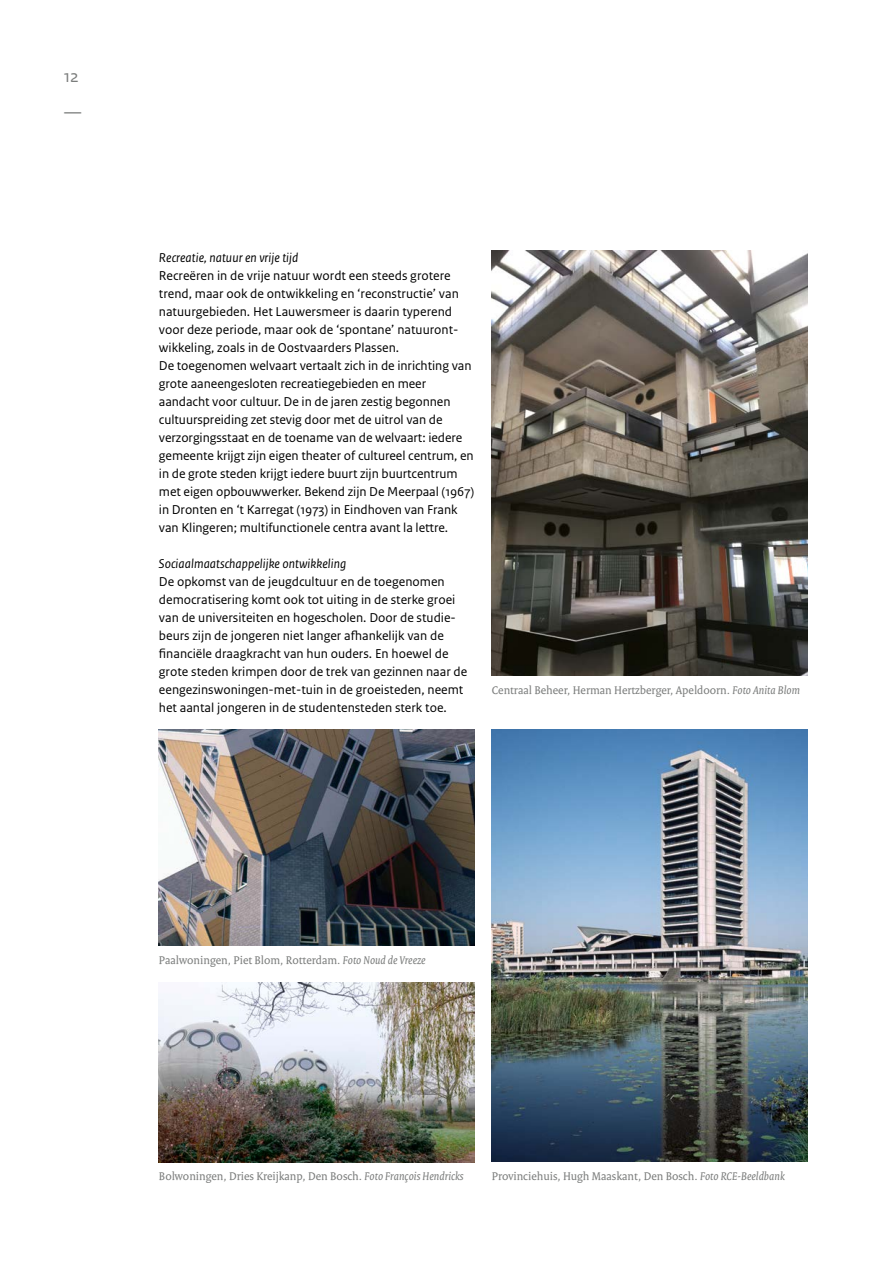
<style>
.page{position:relative;width:893px;height:1263px;background:#fff}
.page>*{position:absolute;margin:0;border:0;box-sizing:border-box;transform-origin:0 0}
.t1{font:18px/36px "Rijksoverheid Sans Text";color:#7b7d7c}
._05_BROODTEKST{font:13.5px/18px "Rijksoverheid Sans Text";color:#000}
._04_TUSSENKOP_SUB{font:italic 13.5px "Rijksoverheid Sans Text";letter-spacing:.005em;color:#000}
._10_BIJSCHRIFT{font:12px "Rijksoverheid Serif";color:#7b7d7c}
.s1{font-style:italic}
</style>
<div class="page">
<img style="left:159px;top:730px;width:316px;height:216px">
<img style="left:159px;top:983px;width:316px;height:179px">
<img style="left:492px;top:251px;width:316px;height:425px">
<img style="left:492px;top:730px;width:316px;height:431px">
<h1 class="t1" style="left:64px;top:58px;width:19px">12 —</h1>
<p class="_04_TUSSENKOP_SUB" style="left:159px;top:250px;width:141px">Recreatie, natuur en vrije tijd</p>
<p class="_05_BROODTEKST" style="left:159px;top:267px;width:301px">Recreëren in de vrije natuur wordt een steeds grotere trend, maar ook de ontwikkeling en ‘reconstructie’ van natuurgebieden. Het Lauwersmeer is daarin typerend voor deze periode, maar ook de ‘spontane’ natuuront&shy;wikkeling, zoals in de Oostvaarders Plassen.</p>
<p class="_05_BROODTEKST" style="left:159px;top:357px;width:317px">De toegenomen welvaart vertaalt zich in de inrichting van grote aaneengesloten recreatiegebieden en meer aandacht voor cultuur. De in de jaren zestig begonnen cultuurspreiding zet stevig door met de uitrol van de verzorgingsstaat en de toename van de welvaart: iedere gemeente krijgt zijn eigen theater of cultureel centrum, en in de grote steden krijgt iedere buurt zijn buurtcentrum met eigen opbouwwerker. Bekend zijn De Meerpaal (1967) in Dronten en ‘t Karregat (1973) in Eindhoven van Frank van Klingeren; multifunctionele centra avant la lettre.</p>
<p class="_04_TUSSENKOP_SUB" style="left:159px;top:556px;width:189px">Sociaalmaatschappelijke ontwikkeling</p>
<p class="_05_BROODTEKST" style="left:159px;top:573px;width:310px">De opkomst van de jeugdcultuur en de toegenomen democratisering komt ook tot uiting in de sterke groei van de universiteiten en hogescholen. Door de studie&shy;beurs zijn de jongeren niet langer afhankelijk van de financiële draagkracht van hun ouders. En hoewel de grote steden krimpen door de trek van gezinnen naar de eengezinswoningen-met-tuin in de groeisteden, neemt het aantal jongeren in de studentensteden sterk toe.</p>
<p class="_10_BIJSCHRIFT" style="left:492px;top:683px;width:310px">Centraal Beheer, Herman Hertzberger, Apeldoorn. <span class="s1">Foto Anita Blom</span></p>
<p class="_10_BIJSCHRIFT" style="left:159px;top:953px;width:268px">Paalwoningen, Piet Blom, Rotterdam. <span class="s1">Foto Noud de Vreeze</span></p>
<p class="_10_BIJSCHRIFT" style="left:159px;top:1169px;width:306px">Bolwoningen, Dries Kreijkanp, Den Bosch. <span class="s1">Foto François Hendricks</span></p>
<p class="_10_BIJSCHRIFT" style="left:492px;top:1169px;width:294px">Provinciehuis, Hugh Maaskant, Den Bosch. <span class="s1">Foto RCE-Beeldbank</span></p>
</div>
